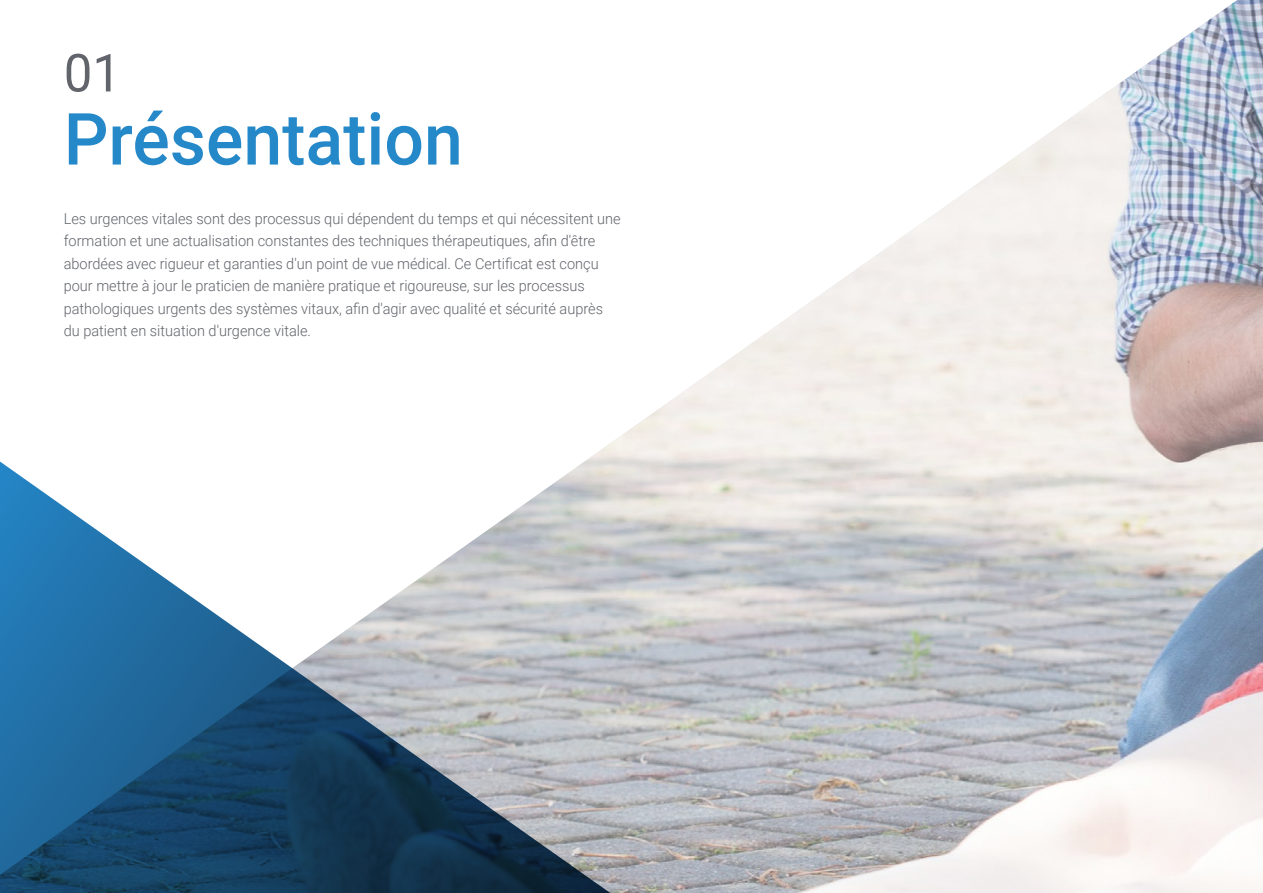
<style>
.page{position:relative;width:1263px;height:893px;background:#fff}
.page>*{position:absolute;margin:0;border:0;box-sizing:border-box;transform-origin:0 0}
.t1{font:500 72px "Roboto";color:#2488c9}
.t2{font:52.5px "Roboto";color:#61646a}
.t3{font:300 15px/22.5px "Roboto";color:#61646a}
</style>
<div class="page">
<img style="left:607px;top:0;width:656px;height:893px">
<svg style="left:0;top:446px;width:640px;height:447px"></svg>
<h2 class="t2" style="left:64px;top:36px;width:59px">01</h2>
<h1 class="t1" style="left:64px;top:89px;width:401px">Présentation</h1>
<p class="t3" style="left:64px;top:207px;width:558px">Les urgences vitales sont des processus qui dépendent du temps et qui nécessitent une formation et une actualisation constantes des techniques thérapeutiques, afin d'être abordées avec rigueur et garanties d'un point de vue médical. Ce Certificat est conçu pour mettre à jour le praticien de manière pratique et rigoureuse, sur les processus pathologiques urgents des systèmes vitaux, afin d'agir avec qualité et sécurité auprès du patient en situation d'urgence vitale.</p>
</div>
